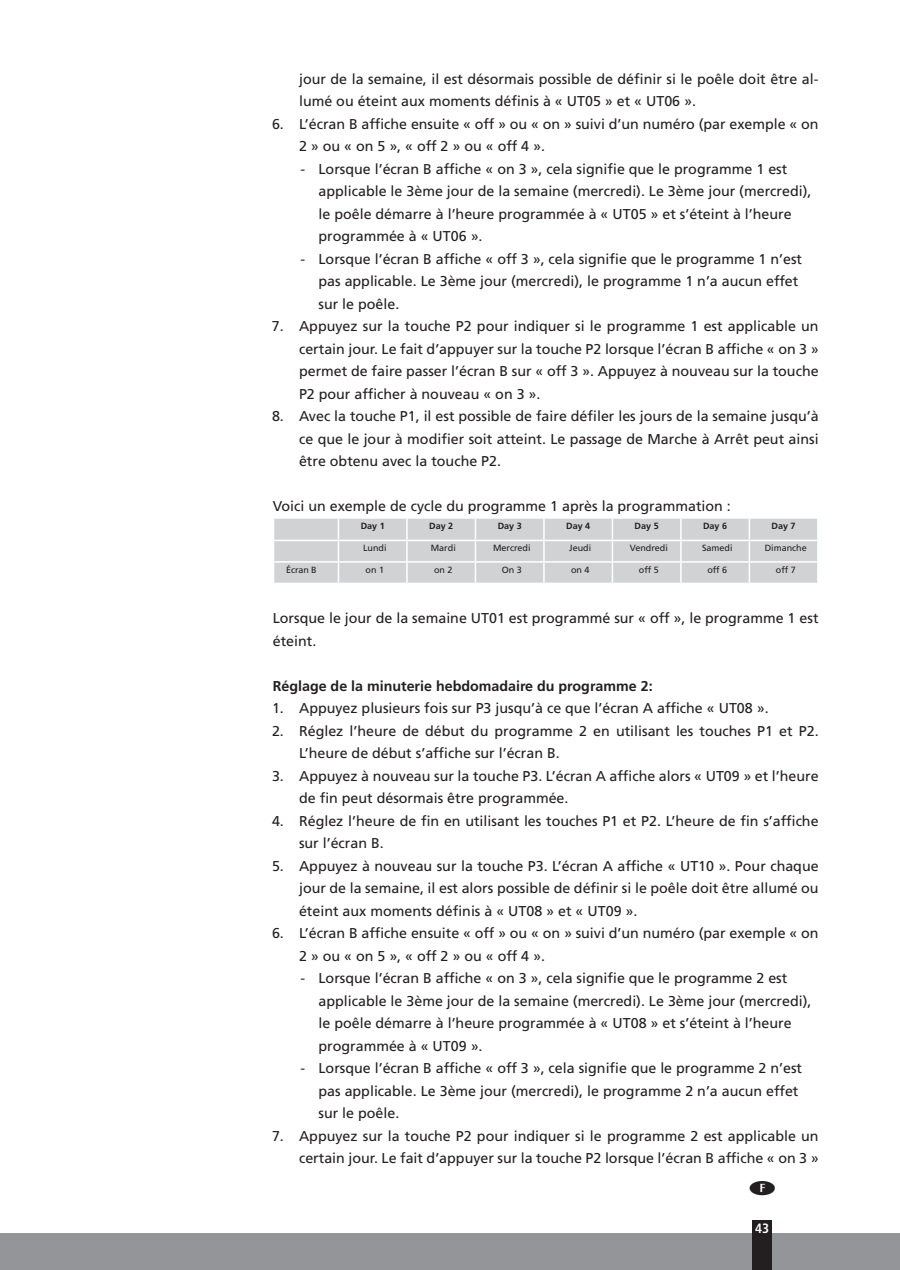
<style>
.page{position:relative;width:900px;height:1270px;background:#fff}
.page>*{position:absolute;margin:0;border:0;box-sizing:border-box;transform-origin:0 0}
.t1{font:14.25px/22.5px "Frutiger LT Std";color:#231f20}
.t2{font:700 14.25px "Frutiger LT Std";color:#231f20}
.t3{font:700 condensed 13.5px "Frutiger LT Std";color:#fff}
.t4{font:9px "Frutiger LT Std";color:#231f20}
.t5{font:700 9px "Frutiger LT Std";color:#231f20}
</style>
<div class="page">
<hr style="left:0;top:1232px;width:3px;height:37px;background:#939598">
<div style="left:3px;top:1232px;width:896px;height:37px;background:#939598"></div>
<div style="left:752px;top:1219px;width:19px;height:50px;background:#231f20"></div>
<div style="left:628px;top:1181px;width:268px;height:39px;background:#fff"></div>
<div style="left:274px;top:518px;width:544px;height:64px;background:#d1d2d4"></div>
<hr style="left:274px;top:539px;width:64px;height:2px;background:#fff">
<hr style="left:338px;top:539px;width:69px;height:2px;background:#fff">
<hr style="left:407px;top:539px;width:68px;height:2px;background:#fff">
<hr style="left:475px;top:539px;width:69px;height:2px;background:#fff">
<hr style="left:544px;top:539px;width:68px;height:2px;background:#fff">
<hr style="left:612px;top:539px;width:68px;height:2px;background:#fff">
<hr style="left:680px;top:539px;width:69px;height:2px;background:#fff">
<hr style="left:749px;top:539px;width:68px;height:2px;background:#fff">
<hr style="left:274px;top:561px;width:64px;height:1px;background:#fff">
<hr style="left:338px;top:561px;width:69px;height:1px;background:#fff">
<hr style="left:407px;top:561px;width:68px;height:1px;background:#fff">
<hr style="left:475px;top:561px;width:69px;height:1px;background:#fff">
<hr style="left:544px;top:561px;width:68px;height:1px;background:#fff">
<hr style="left:612px;top:561px;width:68px;height:1px;background:#fff">
<hr style="left:680px;top:561px;width:69px;height:1px;background:#fff">
<hr style="left:749px;top:561px;width:68px;height:1px;background:#fff">
<p class="t1" style="left:299px;top:67px;width:521px">jour de la semaine, il est désormais possible de définir si le poêle doit être al&shy;lumé ou éteint aux moments définis à « UT05 » et « UT06 ».</p>
<p class="t1" style="left:299px;top:112px;width:521px;text-indent:-27px">6. L’écran B affiche ensuite « off » ou « on » suivi d’un numéro (par exemple « on<br>2 » ou « on 5 », « off 2 » ou « off 4 ».</p>
<p class="t1" style="left:318px;top:157px;width:494px;text-indent:-18px">- Lorsque l’écran B affiche « on 3 », cela signifie que le programme 1 est applicable le 3ème jour de la semaine (mercredi). Le 3ème jour (mercredi), le poêle démarre à l’heure programmée à « UT05 » et s’éteint à l’heure programmée à « UT06 ».</p>
<p class="t1" style="left:318px;top:247px;width:485px;text-indent:-18px">- Lorsque l’écran B affiche « off 3 », cela signifie que le programme 1 n’est pas applicable. Le 3ème jour (mercredi), le programme 1 n’a aucun effet sur le poêle.</p>
<p class="t1" style="left:299px;top:315px;width:521px;text-align:justify;text-indent:-27px">7. Appuyez sur la touche P2 pour indiquer si le programme 1 est applicable un certain jour. Le fait d’appuyer sur la touche P2 lorsque l’écran B affiche « on 3 » permet de faire passer l’écran B sur « off 3 ». Appuyez à nouveau sur la touche P2 pour afficher à nouveau « on 3 ».</p>
<p class="t1" style="left:299px;top:405px;width:521px;text-align:justify;text-indent:-27px">8. Avec la touche P1, il est possible de faire défiler les jours de la semaine jusqu’à ce que le jour à modifier soit atteint. Le passage de Marche à Arrêt peut ainsi être obtenu avec la touche P2.</p>
<p class="t1" style="left:273px;top:495px;width:459px">Voici un exemple de cycle du programme 1 après la programmation :</p>
<p class="t5" style="left:360px;top:520px;width:26px">Day 1</p>
<p class="t5" style="left:429px;top:520px;width:26px">Day 2</p>
<p class="t5" style="left:497px;top:520px;width:26px">Day 3</p>
<p class="t5" style="left:566px;top:520px;width:26px">Day 4</p>
<p class="t5" style="left:634px;top:520px;width:26px">Day 5</p>
<p class="t5" style="left:703px;top:520px;width:26px">Day 6</p>
<p class="t5" style="left:771px;top:520px;width:26px">Day 7</p>
<p class="t4" style="left:363px;top:543px;width:25px">Lundi</p>
<p class="t4" style="left:431px;top:543px;width:27px">Mardi</p>
<p class="t4" style="left:493px;top:543px;width:39px">Mercredi</p>
<p class="t4" style="left:569px;top:543px;width:24px">Jeudi</p>
<p class="t4" style="left:629px;top:543px;width:40px">Vendredi</p>
<p class="t4" style="left:702px;top:543px;width:32px">Samedi</p>
<p class="t4" style="left:764px;top:543px;width:44px">Dimanche</p>
<p class="t4" style="left:286px;top:564px;width:32px">Écran B</p>
<p class="t4" style="left:365px;top:564px;width:20px">on 1</p>
<p class="t4" style="left:434px;top:564px;width:20px">on 2</p>
<p class="t4" style="left:501px;top:564px;width:22px">On 3</p>
<p class="t4" style="left:571px;top:564px;width:20px">on 4</p>
<p class="t4" style="left:638px;top:564px;width:21px">off 5</p>
<p class="t4" style="left:707px;top:564px;width:21px">off 6</p>
<p class="t4" style="left:775px;top:564px;width:21px">off 7</p>
<p class="t1" style="left:273px;top:607px;width:547px">Lorsque le jour de la semaine UT01 est programmé sur « off », le programme 1 est éteint.</p>
<p class="t2" style="left:273px;top:677px;width:381px">Réglage de la minuterie hebdomadaire du programme 2:</p>
<p class="t1" style="left:272px;top:697px;width:498px">1. Appuyez plusieurs fois sur P3 jusqu’à ce que l’écran A affiche « UT08 ».</p>
<p class="t1" style="left:299px;top:719px;width:521px;text-indent:-27px">2. Réglez l’heure de début du programme 2 en utilisant les touches P1 et P2.<br>L’heure de début s’affiche sur l’écran B.</p>
<p class="t1" style="left:299px;top:764px;width:521px;text-indent:-27px">3. Appuyez à nouveau sur la touche P3. L’écran A affiche alors « UT09 » et l’heure de fin peut désormais être programmée.</p>
<p class="t1" style="left:299px;top:809px;width:521px;text-indent:-27px">4. Réglez l’heure de fin en utilisant les touches P1 et P2. L’heure de fin s’affiche sur l’écran B.</p>
<p class="t1" style="left:299px;top:854px;width:521px;text-align:justify;text-indent:-27px">5. Appuyez à nouveau sur la touche P3. L’écran A affiche « UT10 ». Pour chaque jour de la semaine, il est alors possible de définir si le poêle doit être allumé ou éteint aux moments définis à « UT08 » et « UT09 ».</p>
<p class="t1" style="left:299px;top:922px;width:521px;text-indent:-27px">6. L’écran B affiche ensuite « off » ou « on » suivi d’un numéro (par exemple « on<br>2 » ou « on 5 », « off 2 » ou « off 4 ».</p>
<p class="t1" style="left:318px;top:967px;width:494px;text-indent:-18px">- Lorsque l’écran B affiche « on 3 », cela signifie que le programme 2 est applicable le 3ème jour de la semaine (mercredi). Le 3ème jour (mercredi), le poêle démarre à l’heure programmée à « UT08 » et s’éteint à l’heure programmée à « UT09 ».</p>
<p class="t1" style="left:318px;top:1057px;width:485px;text-indent:-18px">- Lorsque l’écran B affiche « off 3 », cela signifie que le programme 2 n’est pas applicable. Le 3ème jour (mercredi), le programme 2 n’a aucun effet sur le poêle.</p>
<p class="t1" style="left:272px;top:1124px;width:548px;text-align:right">7. Appuyez sur la touche P2 pour indiquer si le programme 2 est applicable un certain jour. Le fait d’appuyer sur la touche P2 lorsque l’écran B affiche « on 3 »</p>
<p class="t3" style="left:755px;top:1219px;width:16px">43</p>
</div>
